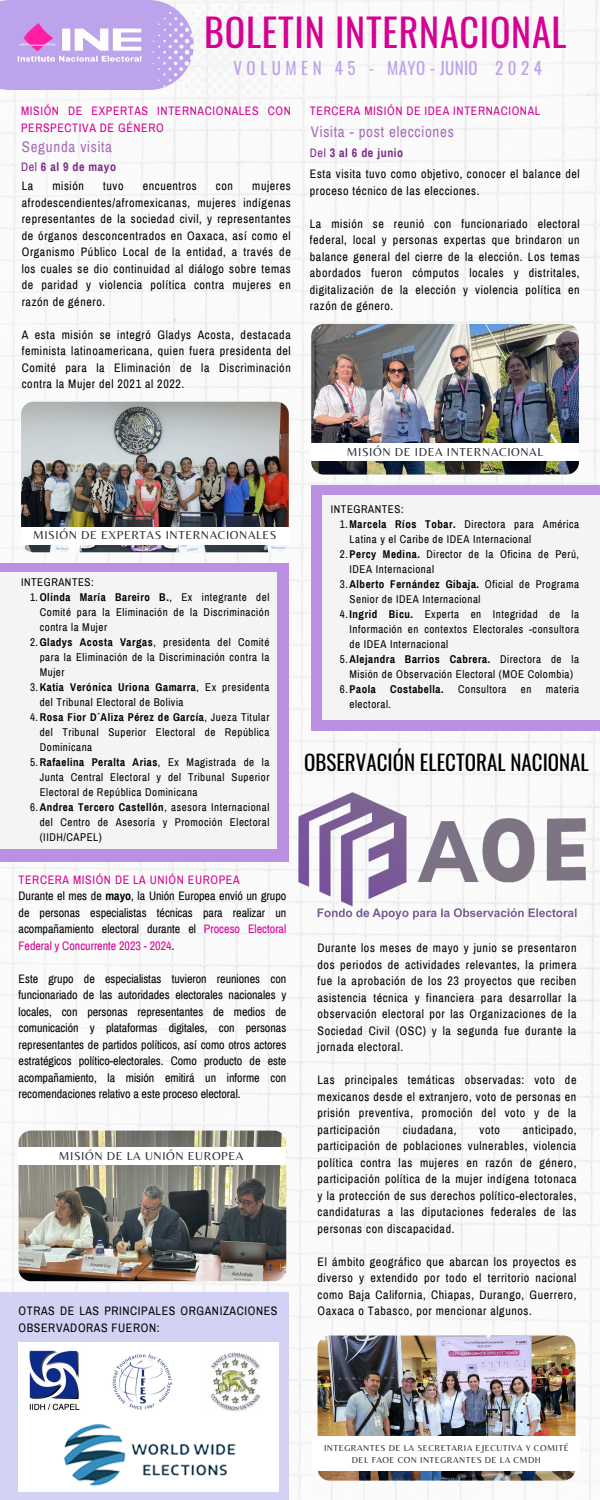
<style>
.page{position:relative;width:600px;height:1500px;background:#fff}
.page>*{position:absolute;margin:0;border:0;box-sizing:border-box;transform-origin:0 0}
.t1{font:38px "Oswald";letter-spacing:.02em;color:#d60093}
.t2{font:21px "Oswald";color:#000}
.t3{font:17px "Oswald";letter-spacing:.27em;color:#bda3eb}
.t4{font:15px "Archivo Narrow";letter-spacing:.05em;color:#a36fb8}
.t5{font:12px/16.5px "Archivo Narrow";letter-spacing:.05em;color:#000;text-align:justify}
.t6{font:12px/16.5px "Archivo Narrow";color:#000}
.t7{font:12px/16.5px "Archivo Narrow";letter-spacing:.05em;color:#d60093}
.t8{font:12px "Belleza";letter-spacing:.05em;color:#292d35}
.t9{font:700 12px/18.9px "Archivo Narrow";letter-spacing:.05em;color:#7b2989}
.t10{font:11px "Archivo Narrow";letter-spacing:.05em;color:#000}
.t11{font:700 11px "Archivo Narrow";letter-spacing:.05em;color:#000}
.t12{font:9px/12px "Belleza";letter-spacing:.05em;color:#292d35;text-align:center}
.s1{font-weight:400}
.s2{font-weight:400;color:#000}
.s3{font-weight:700}
.s4{color:#d60093}
</style>
<div class="page">
<img style="left:0;top:0;width:600px;height:1500px">
<svg style="left:0;top:0;width:311px;height:132px"></svg>
<img style="left:12px;top:16px;width:134px;height:51px">
<div style="left:0;top:563px;width:289px;height:299px;background:#bb8fe1"></div>
<div style="left:0;top:573px;width:277px;height:276px;background:#f4f4f4"></div>
<img style="left:21px;top:402px;width:268px;height:150px;border-radius:12px">
<div style="left:21px;top:527px;width:268px;height:18px;background:#fff"></div>
<div style="left:311px;top:485px;width:289px;height:245px;background:#bb8fe1"></div>
<div style="left:323px;top:495px;width:277px;height:225px;background:#f4f4f4"></div>
<div style="left:0;top:1293px;width:288px;height:207px;background:#d4d2f4"></div>
<div style="left:18px;top:1342px;width:260px;height:150px;background:#fff"></div>
<img style="left:112px;top:1354px;width:61px;height:56px">
<img style="left:29px;top:1350px;width:51px;height:60px">
<img style="left:210px;top:1352px;width:51px;height:59px">
<img style="left:63px;top:1424px;width:173px;height:62px">
<img style="left:19px;top:1131px;width:267px;height:150px;border-radius:12px">
<div style="left:19px;top:1147px;width:267px;height:18px;background:#fff"></div>
<img style="left:311px;top:324px;width:268px;height:151px;border-radius:12px">
<div style="left:311px;top:443px;width:268px;height:18px;background:#fff"></div>
<img style="left:288px;top:787px;width:309px;height:133px">
<img style="left:318px;top:1336px;width:257px;height:145px;border-radius:12px">
<div style="left:313px;top:1436px;width:267px;height:35px;background:#fff"></div>
<p class="t1" style="left:204px;top:3px;width:364px">BOLETIN INTERNACIONAL</p>
<p class="t3" style="left:234px;top:55px;width:310px">VOLUMEN 45 - MAYO-JUNIO 2024</p>
<h5 class="t7" style="left:21px;top:103px;width:271px">MISIÓN DE EXPERTAS INTERNACIONALES CON<br>PERSPECTIVA DE GÉNERO</h5>
<p class="t4" style="left:22px;top:139px;width:92px">Segunda visita</p>
<p class="t9" style="left:21px;top:158px;width:96px"><span class="s1">Del</span> 6 al 9 de mayo<br><span class="s2">La</span></p>
<p class="t5" style="left:22px;top:178px;width:271px;text-indent:230px">mujeres afrodescendientes/afromexicanas, mujeres indígenas representantes de la sociedad civil, y representantes de órganos desconcentrados en Oaxaca, así como el Organismo Público Local de la entidad, a través de los cuales se dio continuidad al diálogo sobre temas de paridad y violencia política contra mujeres en razón de género.</p>
<h5 class="t5" style="left:22px;top:326px;width:271px">A esta misión se integró Gladys Acosta, destacada feminista latinoamericana, quien fuera presidenta del Comité para la Eliminación de la Discriminación contra la Mujer del 2021 al 2022.</h5>
<p class="t5" style="left:53px;top:178px;width:33px">misión</p>
<p class="t5" style="left:103px;top:178px;width:22px">tuvo</p>
<p class="t5" style="left:143px;top:178px;width:56px">encuentros</p>
<p class="t5" style="left:216px;top:178px;width:19px">con</p>
<p class="t7" style="left:310px;top:103px;width:232px">TERCERA MISIÓN DE IDEA INTERNACIONAL</p>
<p class="t4" style="left:311px;top:124px;width:144px">Visita - post elecciones</p>
<p class="t9" style="left:310px;top:144px;width:95px"><span class="s1">Del</span> 3 al 6 de junio</p>
<p class="t5" style="left:310px;top:166px;width:271px">Esta visita tuvo como objetivo, conocer el balance del proceso técnico de las elecciones.</p>
<p class="t5" style="left:310px;top:216px;width:271px">La misión se reunió con funcionariado electoral federal, local y personas expertas que brindaron un balance general del cierre de la elección. Los temas abordados fueron cómputos locales y distritales, digitalización de la elección y violencia política en razón de género.</p>
<p class="t8" style="left:347px;top:445px;width:198px">MISIÓN DE IDEA INTERNACIONAL</p>
<h1 class="t8" style="left:33px;top:528px;width:245px">MISIÓN DE EXPERTAS INTERNACIONALES</h1>
<p class="t10" style="left:21px;top:577px;width:74px">INTEGRANTES:</p>
<p class="t11" style="left:30px;top:592px;width:241px"><span class="s1">1.</span>Olinda María Bareiro B.<span class="s1">, Ex integrante del</span></p>
<p class="t10" style="left:40px;top:607px;width:231px">Comité para la Eliminación de la Discriminación</p>
<p class="t10" style="left:40px;top:622px;width:69px">contra la Mujer</p>
<p class="t10" style="left:30px;top:637px;width:241px">2.<span class="s3">Gladys Acosta Vargas</span>, presidenta del Comité</p>
<p class="t10" style="left:40px;top:652px;width:231px">para la Eliminación de la Discriminación contra la</p>
<p class="t10" style="left:40px;top:667px;width:26px">Mujer</p>
<p class="t11" style="left:30px;top:682px;width:241px"><span class="s1">3.</span>Katia Verónica Uriona Gamarra<span class="s1">, Ex presidenta</span></p>
<p class="t10" style="left:40px;top:697px;width:145px">del Tribunal Electoral de Bolivia</p>
<p class="t11" style="left:30px;top:712px;width:241px"><span class="s1">4.</span>Rosa Fior D´Aliza Pérez de García<span class="s1">, Jueza Titular</span></p>
<p class="t10" style="left:40px;top:727px;width:231px">del Tribunal Superior Electoral de República</p>
<p class="t10" style="left:40px;top:742px;width:54px">Dominicana</p>
<p class="t11" style="left:30px;top:757px;width:241px"><span class="s1">5.</span>Rafaelina Peralta Arias<span class="s1">, Ex Magistrada de la</span></p>
<p class="t10" style="left:40px;top:772px;width:231px">Junta Central Electoral y del Tribunal Superior</p>
<p class="t10" style="left:40px;top:787px;width:159px">Electoral de República Dominicana</p>
<p class="t10" style="left:30px;top:802px;width:241px">6.<span class="s3">Andrea Tercero Castellón</span>, asesora Internacional</p>
<p class="t10" style="left:40px;top:817px;width:231px">del Centro de Asesoría y Promoción Electoral</p>
<p class="t10" style="left:40px;top:832px;width:64px">(IIDH/CAPEL)</p>
<p class="t6" style="left:19px;top:871px;width:269px"><span class="s4">TERCERA MISIÓN DE LA UNIÓN EUROPEA<br></span>Durante el mes de <span class="s3">mayo</span>, la Unión Europea envió un grupo de personas especialistas técnicas para realizar un acompañamiento electoral durante el <span class="s4">Proceso Electoral Federal y Concurrente 2023 - 2024</span>.</p>
<p class="t5" style="left:19px;top:970px;width:269px">Este grupo de especialistas tuvieron reuniones con funcionariado de las autoridades electorales nacionales y locales, con personas representantes de medios de comunicación y plataformas digitales, con personas representantes de partidos políticos, así como otros actores estratégicos político-electorales. Como producto de este acompañamiento, la misión emitirá un informe con recomendaciones relativo a este proceso electoral.</p>
<p class="t8" style="left:59px;top:1149px;width:186px">MISIÓN DE LA UNIÓN EUROPEA</p>
<h3 class="t5" style="left:19px;top:1303px;width:260px">OTRAS DE LAS PRINCIPALES ORGANIZACIONES<br>OBSERVADORAS FUERON:</h3>
<p class="t10" style="left:331px;top:503px;width:74px">INTEGRANTES:</p>
<p class="t10" style="left:340px;top:518px;width:241px">1.<span class="s3">Marcela Ríos Tobar.</span> Directora para América</p>
<p class="t10" style="left:350px;top:533px;width:183px">Latina y el Caribe de IDEA Internacional</p>
<p class="t10" style="left:340px;top:548px;width:241px">2.<span class="s3">Percy Medina.</span> Director de la Oficina de Perú,</p>
<p class="t10" style="left:350px;top:563px;width:86px">IDEA Internacional</p>
<p class="t11" style="left:340px;top:578px;width:241px"><span class="s1">3.</span>Alberto Fernández Gibaja. <span class="s1">Oficial de Programa</span></p>
<p class="t10" style="left:350px;top:593px;width:133px">Senior de IDEA Internacional</p>
<p class="t10" style="left:340px;top:608px;width:241px">4.<span class="s3">Ingrid Bicu.</span> Experta en Integridad de la</p>
<p class="t10" style="left:350px;top:623px;width:231px">Información en contextos Electorales -consultora</p>
<p class="t10" style="left:350px;top:638px;width:100px">de IDEA Internacional</p>
<p class="t11" style="left:340px;top:653px;width:241px"><span class="s1">5.</span>Alejandra Barrios Cabrera. <span class="s1">Directora de la</span></p>
<p class="t10" style="left:350px;top:668px;width:225px">Misión de Observación Electoral (MOE Colombia)</p>
<p class="t11" style="left:340px;top:683px;width:37px"><span class="s1">6.</span>Paola</p>
<p class="t11" style="left:390px;top:683px;width:55px">Costabella.</p>
<p class="t10" style="left:458px;top:683px;width:50px">Consultora</p>
<p class="t10" style="left:521px;top:683px;width:12px">en</p>
<p class="t10" style="left:546px;top:683px;width:35px">materia</p>
<p class="t10" style="left:350px;top:698px;width:43px">electoral.</p>
<p class="t2" style="left:304px;top:746px;width:286px">OBSERVACIÓN ELECTORAL NACIONAL</p>
<p class="t5" style="left:318px;top:940px;width:260px">Durante los meses de mayo y junio se presentaron dos periodos de actividades relevantes, la primera fue la aprobación de los 23 proyectos que reciben asistencia técnica y financiera para desarrollar la observación electoral por las Organizaciones de la Sociedad Civil (OSC) y la segunda fue durante la jornada electoral.</p>
<p class="t5" style="left:318px;top:1072px;width:260px">Las principales temáticas observadas: voto de mexicanos desde el extranjero, voto de personas en prisión preventiva, promoción del voto y de la participación</p>
<p class="t5" style="left:318px;top:1121px;width:260px;text-indent:205px">anticipado, participación de poblaciones vulnerables, violencia política contra las mujeres en razón de género, participación política de la mujer indígena totonaca y la protección de sus derechos político-electorales, candidaturas a las diputaciones federales de las personas con discapacidad.</p>
<p class="t5" style="left:318px;top:1253px;width:260px">El ámbito geográfico que abarcan los proyectos es diverso y extendido por todo el territorio nacional como Baja California, Chiapas, Durango, Guerrero, Oaxaca o Tabasco, por mencionar algunos.</p>
<p class="t5" style="left:403px;top:1121px;width:55px">ciudadana,</p>
<p class="t5" style="left:480px;top:1121px;width:22px">voto</p>
<p class="t12" style="left:324px;top:1441px;width:246px">INTEGRANTES DE LA SECRETARIA EJECUTIVA Y COMITÉ<br>DEL FAOE CON INTEGRANTES DE LA CMDH</p>
</div>
